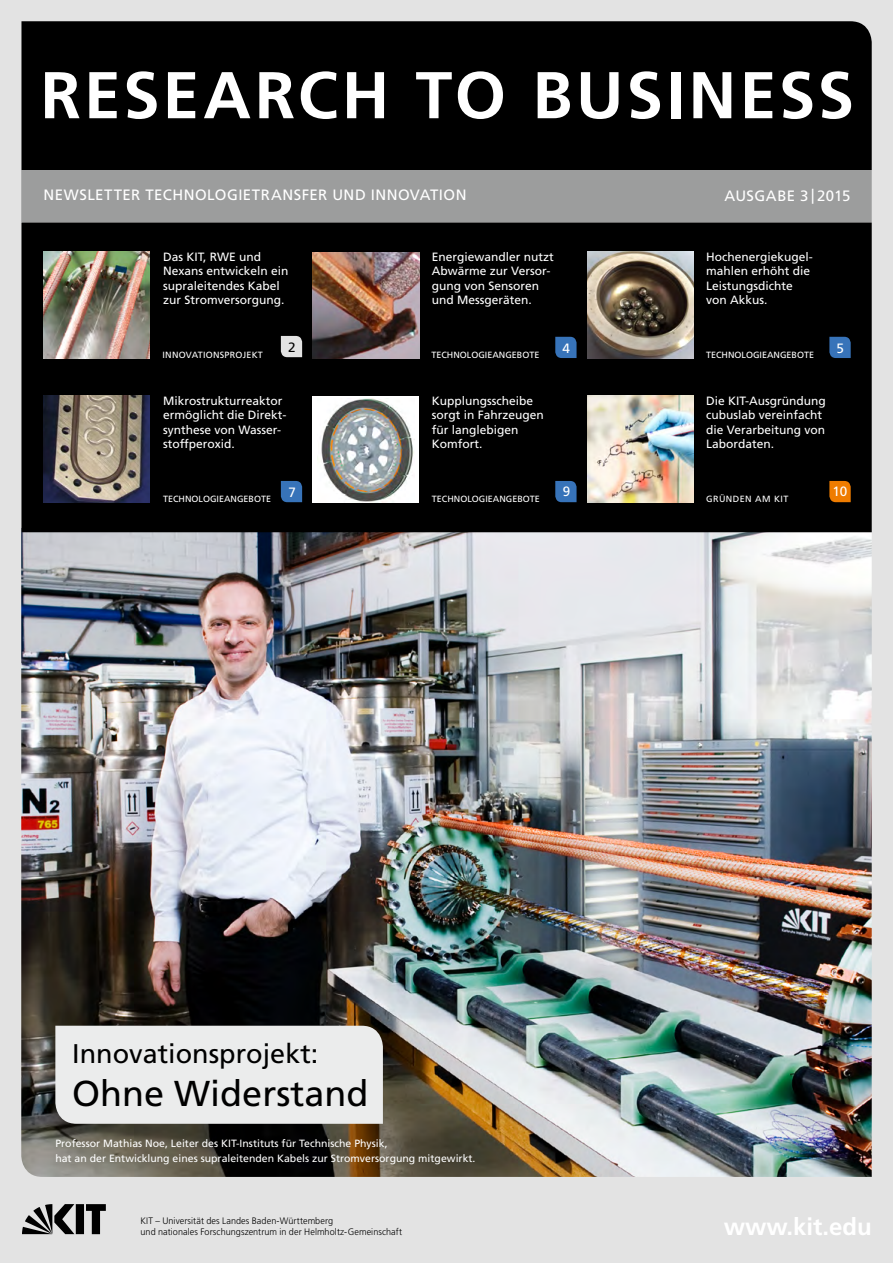
<style>
.page{position:relative;width:893px;height:1263px;background:#fff}
.page>*{position:absolute;margin:0;border:0;box-sizing:border-box;transform-origin:0 0}
.t1{font:700 66px "Frutiger LT Std";letter-spacing:.05em;color:#fff}
.t2{font:36px "Frutiger LT Std";color:#000}
.t3{font:27px "Frutiger LT Std";color:#000}
.t4{font:700 24px "Frutiger LT Std";color:#fff}
.t5{font:15px "Frutiger LT Std";letter-spacing:.035em;color:#fff}
.t6{font:13.5px "Frutiger LT Std";color:#fff}
.t7{font:13.5px "Frutiger LT Std";color:#000}
.t8{font:12px/14.4px "Frutiger LT Std";color:#fff}
.t9{font:10.5px/15px "Frutiger LT Std";color:#fff}
.t10{font:300 9.3px/11.2px "Frutiger LT Std";letter-spacing:.005em;color:#000}
.t11{font:9px "Frutiger LT Std";color:#fff}
.t12{font:9px "Frutiger LT Std";letter-spacing:.025em;color:#fff}
.t13{font:9px "Frutiger LT Std";letter-spacing:.05em;color:#fff}
</style>
<div class="page">
<img style="left:0;top:0;width:893px;height:1263px">
<svg style="left:22px;top:1204px;width:84px;height:30px;background:#6d6d6d"></svg>
<div style="left:55px;top:1026px;width:328px;height:98px;background:#ebecec"></div>
<h1 class="t1" style="left:41px;top:57px;width:815px">RESEARCH TO BUSINESS</h1>
<p class="t5" style="left:43px;top:186px;width:425px">NEWSLETTER TECHNOLOGIETRANSFER UND INNOVATION</p>
<p class="t5" style="left:724px;top:187px;width:127px">AUSGABE 3 | 2015</p>
<p class="t8" style="left:163px;top:250px;width:127px">Das KIT, RWE und<br>Nexans entwickeln ein supraleitendes Kabel zur Stromversorgung.</p>
<p class="t8" style="left:432px;top:250px;width:124px">Energiewandler nutzt<br>Abwärme zur Versor&shy;gung von Sensoren und Messgeräten.</p>
<p class="t8" style="left:706px;top:250px;width:108px">Hochenergiekugel&shy;mahlen erhöht die<br>Leistungsdichte von Akkus.</p>
<p class="t12" style="left:163px;top:350px;width:102px">INNOVATIONSPROJEKT</p>
<p class="t7" style="left:288px;top:339px;width:9px">2</p>
<p class="t11" style="left:431px;top:350px;width:110px">TECHNOLOGIEANGEBOTE</p>
<p class="t6" style="left:562px;top:340px;width:9px">4</p>
<p class="t11" style="left:706px;top:350px;width:110px">TECHNOLOGIEANGEBOTE</p>
<p class="t6" style="left:837px;top:340px;width:9px">5</p>
<p class="t8" style="left:163px;top:394px;width:125px">Mikrostrukturreaktor ermöglicht die Direkt&shy;synthese von Wasser&shy;stoffperoxid.</p>
<p class="t8" style="left:432px;top:394px;width:114px">Kupplungsscheibe sorgt in Fahrzeugen für langlebigen<br>Komfort.</p>
<p class="t8" style="left:706px;top:394px;width:121px">Die KIT-Ausgründung cubuslab vereinfacht die Verarbeitung von<br>Labordaten.</p>
<p class="t11" style="left:163px;top:494px;width:110px">TECHNOLOGIEANGEBOTE</p>
<p class="t6" style="left:289px;top:484px;width:9px">7</p>
<p class="t6" style="left:563px;top:483px;width:9px">9</p>
<p class="t6" style="left:832px;top:484px;width:17px">10</p>
<p class="t11" style="left:432px;top:494px;width:110px">TECHNOLOGIEANGEBOTE</p>
<p class="t13" style="left:706px;top:494px;width:84px">GRÜNDEN AM KIT</p>
<h3 class="t3" style="left:72px;top:1037px;width:248px">Innovationsprojekt:</h3>
<h2 class="t2" style="left:72px;top:1072px;width:298px">Ohne Widerstand</h2>
<p class="t9" style="left:55px;top:1136px;width:422px">Professor Mathias Noe, Leiter des KIT-Instituts für Technische Physik,<br>hat an der Entwicklung eines supraleitenden Kabels zur Stromversorgung mitgewirkt.</p>
<p class="t10" style="left:141px;top:1215px;width:263px">KIT – Universität des Landes Baden-Württemberg<br>und nationales Forschungszentrum in der Helmholtz-Gemeinschaft</p>
<h3 class="t4" style="left:724px;top:1212px;width:150px">www.kit.edu</h3>
</div>
